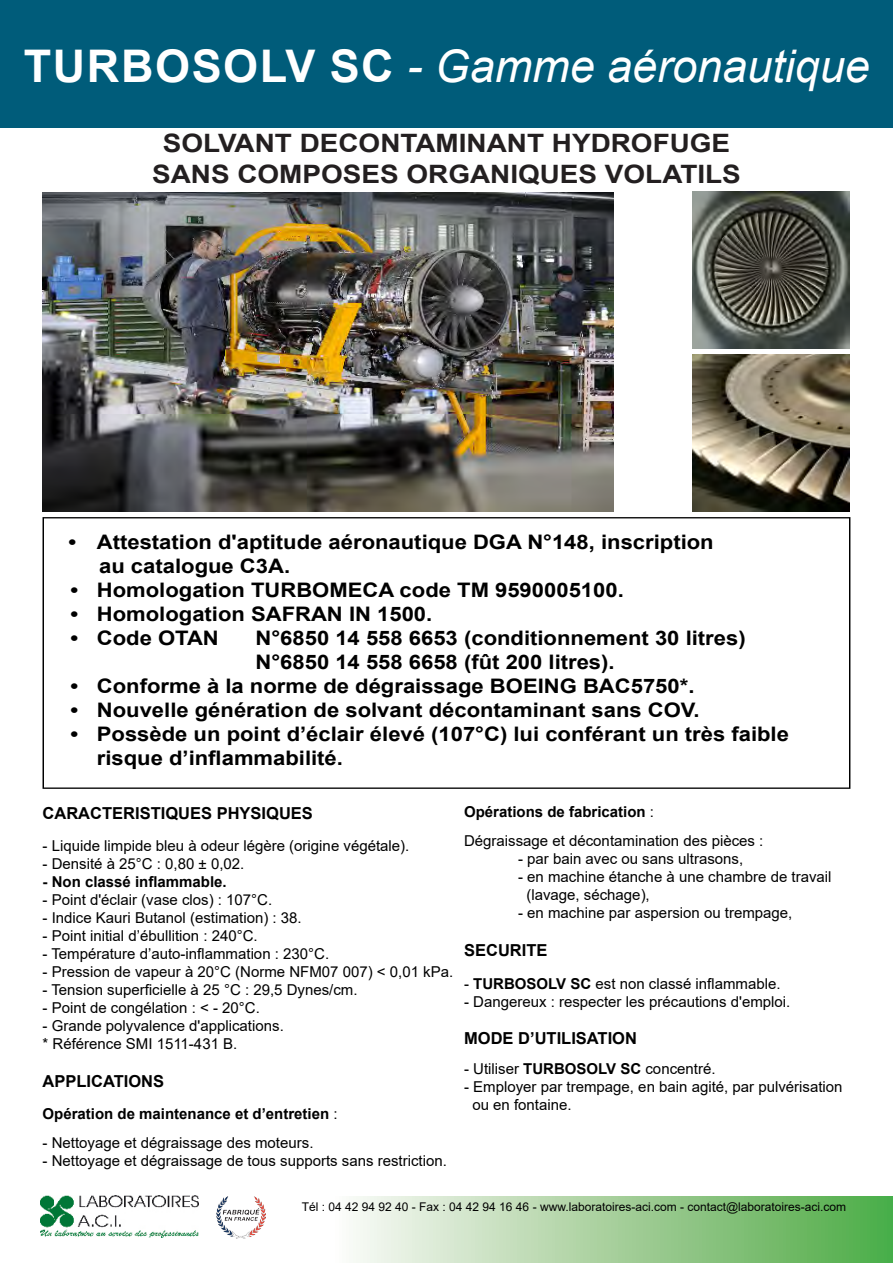
<style>
.page{position:relative;width:893px;height:1263px;background:#fff}
.page>*{position:absolute;margin:0;border:0;box-sizing:border-box;transform-origin:0 0}
.t1{font:italic 45px "Arial";color:#fff}
.t2{font:700 25.35px/30.5px "Arial";color:#231f20;scale:1.1 1}
.t3{font:700 19.95px/24px "Arial";color:#000;scale:1.1 1}
.t4{font:700 16.5px "Arial";color:#000}
.t5{font:15px/18px "Arial";color:#000}
.t6{font:700 15px "Arial";color:#000}
.t7{font:12px "Arial";color:#000}
.s1{font-weight:700;font-style:normal}
.s2{font-weight:400}
.s3{font-weight:700}
</style>
<div class="page">
<div style="left:0;top:0;width:893px;height:128px;background:#005c7a"></div>
<svg style="left:216px;top:1196px;width:677px;height:67px"></svg>
<img style="left:40px;top:1196px;width:159px;height:42px">
<img style="left:692px;top:191px;width:157px;height:158px">
<img style="left:43px;top:192px;width:570px;height:319px">
<img style="left:692px;top:354px;width:157px;height:157px">
<img style="left:217px;top:1196px;width:48px;height:42px">
<h1 class="t1" style="left:24px;top:37px;width:847px"><span class="s1">TURBOSOLV SC</span> - Gamme aéronautique</h1>
<h2 class="t2" style="left:152px;top:129px;width:537px;text-indent:148px">DECONTAMINANT HYDROFUGE<br>SANS COMPOSES ORGANIQUES VOLATILS</h2>
<h2 class="t2" style="left:163px;top:129px;width:16px">solvant</h2>
<h3 class="t3" style="left:99px;top:531px;width:560px;text-indent:-31px">• Attestation d'aptitude aéronautique DGA N°148, inscription au catalogue C3A.</h3>
<h3 class="t3" style="left:70px;top:579px;width:505px">• Homologation TURBOMECA code TM 9590005100.</h3>
<h3 class="t3" style="left:70px;top:603px;width:330px">• Homologation SAFRAN IN 1500.</h3>
<h3 class="t3" style="left:70px;top:627px;width:136px">• Code OTAN</h3>
<h3 class="t3" style="left:256px;top:627px;width:447px">N°6850 14 558 6653 (conditionnement 30 litres)<br>N°6850 14 558 6658 (fût 200 litres).</h3>
<h3 class="t3" style="left:70px;top:675px;width:569px">• Conforme à la norme de dégraissage BOEING BAC5750*.</h3>
<h3 class="t3" style="left:70px;top:698px;width:574px">• Nouvelle génération de solvant décontaminant sans COV.</h3>
<h3 class="t3" style="left:97px;top:722px;width:631px;text-indent:-26px">• Possède un point d’éclair élevé (107°C) lui conférant un très faible risque d’inflammabilité.</h3>
<p class="t4" style="left:43px;top:801px;width:272px">CARACTERISTIQUES PHYSIQUES</p>
<p class="t5" style="left:43px;top:837px;width:368px">- Liquide limpide bleu à odeur légère (origine végétale).</p>
<p class="t5" style="left:43px;top:855px;width:203px">- Densité à 25°C : 0,80 ± 0,02.</p>
<p class="t6" style="left:43px;top:871px;width:186px">- Non classé inflammable.</p>
<p class="t5" style="left:43px;top:891px;width:231px">- Point d'éclair (vase clos) : 107°C.</p>
<p class="t5" style="left:43px;top:909px;width:261px">- Indice Kauri Butanol (estimation) : 38.</p>
<p class="t5" style="left:43px;top:927px;width:217px">- Point initial d’ébullition : 240°C.</p>
<p class="t5" style="left:43px;top:945px;width:288px">- Température d’auto-inflammation : 230°C.</p>
<p class="t5" style="left:43px;top:963px;width:412px">- Pression de vapeur à 20°C (Norme NFM07 007) &lt; 0,01 kPa.</p>
<p class="t5" style="left:43px;top:981px;width:317px">- Tension superficielle à 25 °C : 29,5 Dynes/cm.</p>
<p class="t5" style="left:43px;top:999px;width:219px">- Point de congélation : &lt; - 20°C.</p>
<p class="t5" style="left:43px;top:1017px;width:243px">- Grande polyvalence d'applications. * Référence SMI 1511-431 B.</p>
<p class="t4" style="left:43px;top:1069px;width:123px">APPLICATIONS</p>
<p class="t6" style="left:43px;top:1103px;width:297px">Opération de maintenance et d’entretien <span class="s2">:</span></p>
<p class="t5" style="left:43px;top:1134px;width:272px">- Nettoyage et dégraissage des moteurs.</p>
<p class="t5" style="left:43px;top:1152px;width:406px">- Nettoyage et dégraissage de tous supports sans restriction.</p>
<p class="t5" style="left:464px;top:798px;width:301px;line-height:28.8px"><span class="s3">Opérations de fabrication</span> :<br>Dégraissage et décontamination des pièces :</p>
<p class="t5" style="left:518px;top:850px;width:227px">- par bain avec ou sans ultrasons,</p>
<p class="t5" style="left:526px;top:868px;width:307px;text-indent:-8px">- en machine étanche à une chambre de travail (lavage, séchage),</p>
<p class="t5" style="left:518px;top:904px;width:276px">- en machine par aspersion ou trempage,</p>
<p class="t4" style="left:464px;top:939px;width:85px">SECURITE</p>
<p class="t5" style="left:464px;top:974px;width:318px">- <span class="s3">TURBOSOLV SC</span> est non classé inflammable.</p>
<p class="t5" style="left:464px;top:992px;width:328px">- Dangereux : respecter les précautions d'emploi.</p>
<p class="t4" style="left:464px;top:1027px;width:174px">MODE D’UTILISATION</p>
<p class="t5" style="left:464px;top:1059px;width:253px">- Utiliser <span class="s3">TURBOSOLV SC</span> concentré.</p>
<p class="t5" style="left:472px;top:1077px;width:372px;text-indent:-8px">- Employer par trempage, en bain agité, par pulvérisation ou en fontaine.</p>
<p class="t7" style="left:302px;top:1198px;width:546px">Tél : 04 42 94 92 40 - Fax : 04 42 94 16 46 - www.laboratoires-aci.com - contact@laboratoires-aci.com</p>
</div>
